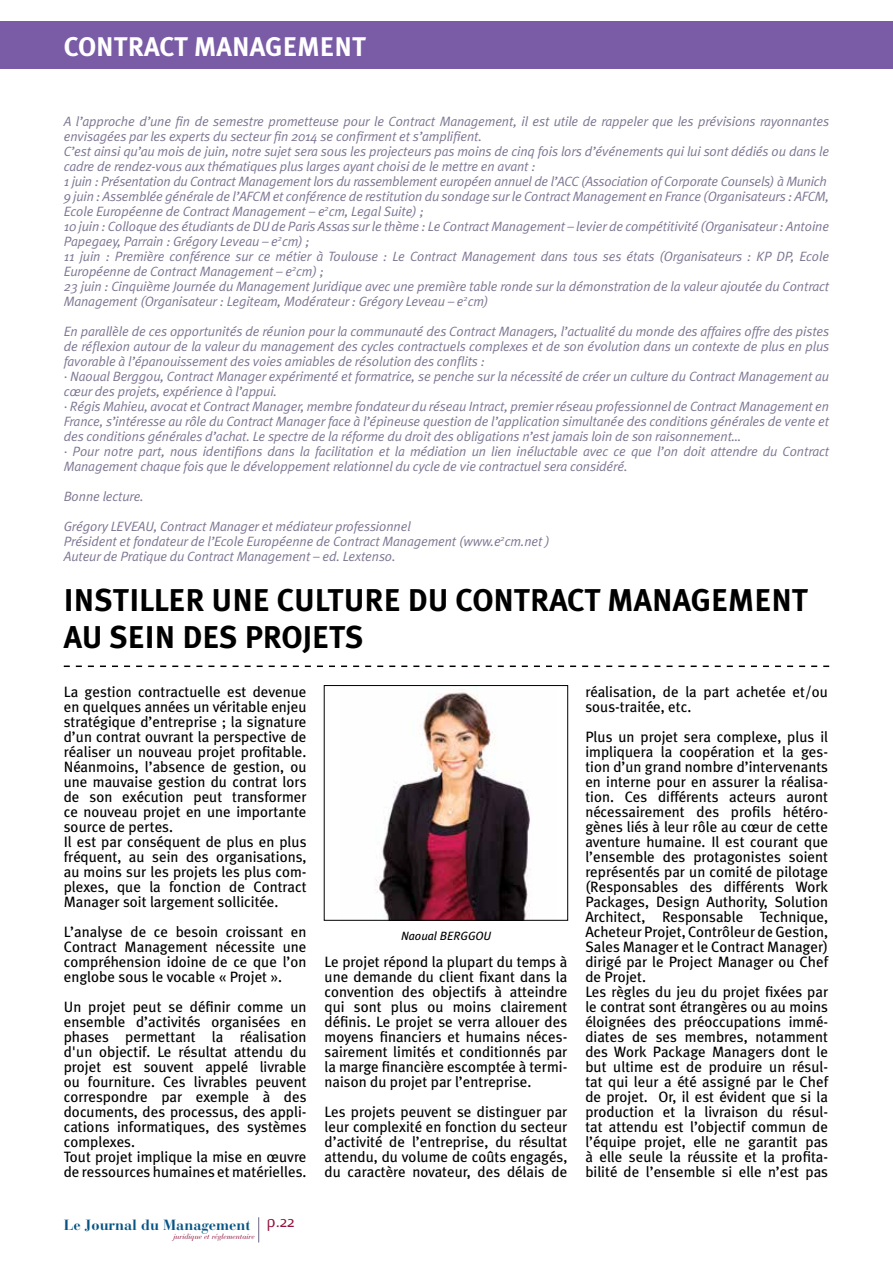
<style>
.page{position:relative;width:893px;height:1263px;background:#fff}
.page>*{position:absolute;margin:0;border:0;box-sizing:border-box;transform-origin:0 0}
.t1{font:700 31.5px "Meta Plus";letter-spacing:.08em;color:#000}
.t2{font:700 31.5px "Meta Plus";letter-spacing:.06em;color:#000}
.t3{font:700 27px "Meta Plus";letter-spacing:.055em;color:#fff}
.t4{font:18px "Flux";color:#8f133d}
.t5{font:15px/15px "Meta Plus";color:#000}
.t6{font:700 14.7px "Bauer Bodoni";color:#075484}
.t7{font:italic 13.5px/15px "Meta Plus Normal";letter-spacing:-.01em;color:#7e7692}
.t8{font:italic 12px "Meta Plus";color:#000}
.t9{font:italic 7.35px "Bauer Bodoni";color:#8f133d}
</style>
<div class="page">
<svg style="left:64px;top:665px;width:765px;height:2px"></svg>
<div style="left:0;top:21px;width:893px;height:48px;background:#795ba6"></div>
<svg style="left:258px;top:1217px;width:1px;height:25px"></svg>
<img style="left:376px;top:692px;width:155px;height:226px">
<div style="left:324px;top:685px;width:244px;height:235px;border:1px solid #000"></div>
<h2 class="t3" style="left:64px;top:31px;width:220px">CONTRACT MANAGEMENT</h2>
<p class="t7" style="left:64px;top:113px;width:767px">A l’approche d’une fin de semestre prometteuse pour le Contract Management, il est utile de rappeler que les prévisions rayonnantes envisagées par les experts du secteur fin 2014 se confirment et s’amplifient.<br>C’est ainsi qu’au mois de juin, notre sujet sera sous les projecteurs pas moins de cinq fois lors d’événements qui lui sont dédiés ou dans le cadre de rendez-vous aux thématiques plus larges ayant choisi de le mettre en avant :<br>1 juin : Présentation du Contract Management lors du rassemblement européen annuel de l’ACC (Association of Corporate Counsels) à Munich 9 juin : Assemblée générale de l’AFCM et conférence de restitution du sondage sur le Contract Management en France (Organisateurs : AFCM, Ecole Européenne de Contract Management – e<sup>2</sup>cm, Legal Suite) ;<br>10 juin : Colloque des étudiants de DU de Paris Assas sur le thème : Le Contract Management – levier de compétitivité (Organisateur : Antoine Papegaey, Parrain : Grégory Leveau – e<sup>2</sup>cm) ;<br>11 juin : Première conférence sur ce métier à Toulouse : Le Contract Management dans tous ses états (Organisateurs : KP DP, Ecole Européenne de Contract Management – e<sup>2</sup>cm) ;<br>23 juin : Cinquième Journée du Management Juridique avec une première table ronde sur la démonstration de la valeur ajoutée du Contract Management (Organisateur : Legiteam, Modérateur : Grégory Leveau – e<sup>2</sup>cm)</p>
<p class="t7" style="left:64px;top:323px;width:767px">En parallèle de ces opportunités de réunion pour la communauté des Contract Managers, l’actualité du monde des affaires offre des pistes de réflexion autour de la valeur du management des cycles contractuels complexes et de son évolution dans un contexte de plus en plus favorable à l’épanouissement des voies amiables de résolution des conflits :<br>· Naoual Berggou, Contract Manager expérimenté et formatrice, se penche sur la nécessité de créer un culture du Contract Management au cœur des projets, expérience à l’appui.<br>· Régis Mahieu, avocat et Contract Manager, membre fondateur du réseau Intract, premier réseau professionnel de Contract Management en France, s’intéresse au rôle du Contract Manager face à l’épineuse question de l’application simultanée des conditions générales de vente et des conditions générales d’achat. Le spectre de la réforme du droit des obligations n’est jamais loin de son raisonnement…<br>· Pour notre part, nous identifions dans la facilitation et la médiation un lien inéluctable avec ce que l’on doit attendre du Contract Management chaque fois que le développement relationnel du cycle de vie contractuel sera considéré.</p>
<p class="t7" style="left:64px;top:488px;width:82px">Bonne lecture.</p>
<p class="t7" style="left:64px;top:518px;width:488px">Grégory LEVEAU, Contract Manager et médiateur professionnel<br>Président et fondateur de l’Ecole Européenne de Contract Management (www.e<sup>2</sup>cm.net )<br>Auteur de Pratique du Contract Management – ed. Lextenso.</p>
<h1 class="t2" style="left:64px;top:582px;width:66px">INSTILLER</h1>
<h1 class="t1" style="left:212px;top:582px;width:500px">UNE CULTURE DU CONTRACT MANAGEMENT</h1>
<h1 class="t2" style="left:64px;top:619px;width:80px">AU SEIN</h1>
<h1 class="t2" style="left:182px;top:619px;width:183px">DES PROJETS</h1>
<p class="t5" style="left:64px;top:684px;width:244px">La gestion contractuelle est devenue en quelques années un véritable enjeu stratégique d’entreprise ; la signature d’un contrat ouvrant la perspective de réaliser un nouveau projet profitable.<br>Néanmoins, l’absence de gestion, ou une mauvaise gestion du contrat lors de son exécution peut transformer ce nouveau projet en une importante source de pertes.<br>Il est par conséquent de plus en plus fréquent, au sein des organisations, au moins sur les projets les plus com&shy;plexes, que la fonction de Contract Manager soit largement sollicitée.</p>
<p class="t5" style="left:64px;top:924px;width:244px;text-align:justify">L’analyse de ce besoin croissant en Contract Management nécessite une compréhension idoine de ce que l’on englobe sous le vocable « Projet ».</p>
<p class="t5" style="left:64px;top:999px;width:244px">Un projet peut se définir comme un ensemble d’activités organisées en phases permettant la réalisation d'un objectif. Le résultat attendu du projet est souvent appelé livrable ou fourniture. Ces livrables peuvent correspondre par exemple à des documents, des processus, des appli&shy;cations informatiques, des systèmes complexes.<br>Tout projet implique la mise en œuvre de ressources humaines et matérielles.</p>
<p class="t5" style="left:585px;top:684px;width:244px">réalisation, de la part achetée et/ou sous-traitée, etc.</p>
<p class="t5" style="left:585px;top:729px;width:244px">Plus un projet sera complexe, plus il impliquera la coopération et la ges&shy;tion d’un grand nombre d’intervenants en interne pour en assurer la réalisa&shy;tion. Ces différents acteurs auront nécessairement des profils hétéro&shy;gènes liés à leur rôle au cœur de cette aventure humaine. Il est courant que l’ensemble des protagonistes soient représentés par un comité de pilotage (Responsables des différents Work Packages, Design Authority, Solution Architect, Responsable Technique, Acheteur Projet, Contrôleur de Gestion, Sales Manager et le Contract Manager) dirigé par le Project Manager ou Chef de Projet.<br>Les règles du jeu du projet fixées par le contrat sont étrangères ou au moins éloignées des préoccupations immé&shy;diates de ses membres, notamment des Work Package Managers dont le but ultime est de produire un résul&shy;tat qui leur a été assigné par le Chef de projet. Or, il est évident que si la production et la livraison du résul&shy;tat attendu est l’objectif commun de l’équipe projet, elle ne garantit pas à elle seule la réussite et la profita&shy;bilité de l’ensemble si elle n’est pas</p>
<p class="t8" style="left:401px;top:929px;width:91px">Naoual BERGGOU</p>
<p class="t5" style="left:325px;top:954px;width:244px;text-align:justify">Le projet répond la plupart du temps à une demande du client fixant dans la convention des objectifs à atteindre qui sont plus ou moins clairement définis. Le projet se verra allouer des moyens financiers et humains néces&shy;sairement limités et conditionnés par la marge financière escomptée à termi&shy;naison du projet par l’entreprise.</p>
<p class="t5" style="left:325px;top:1104px;width:244px;text-align:justify">Les projets peuvent se distinguer par leur complexité en fonction du secteur d’activité de l’entreprise, du résultat attendu, du volume de coûts engagés, du caractère novateur, des délais de</p>
<p class="t6" style="left:64px;top:1216px;width:188px">Le Journal du Management</p>
<p class="t9" style="left:173px;top:1231px;width:83px">juridique et réglementaire</p>
<p class="t4" style="left:267px;top:1211px;width:29px">p.22</p>
</div>
